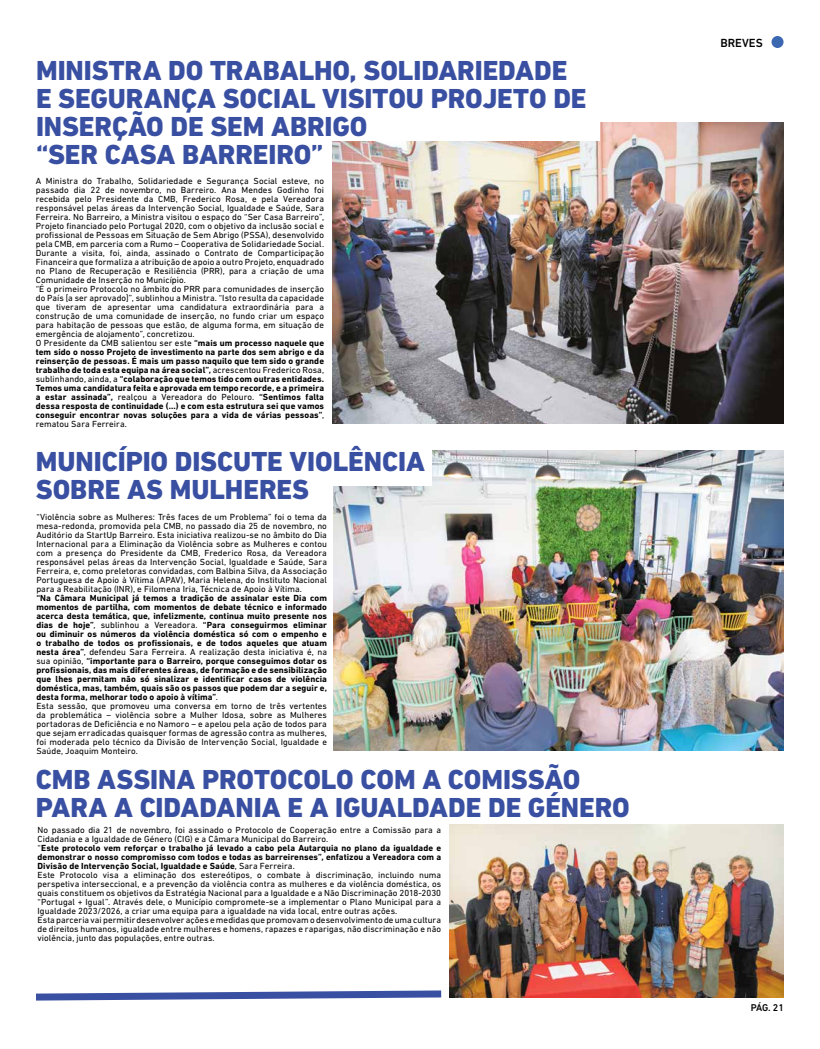
<style>
.page{position:relative;width:820px;height:1049px;background:#fff}
.page>*{position:absolute;margin:0;border:0;box-sizing:border-box;transform-origin:0 0}
.t1{font:800 28px/28px "DIN Next LT Pro";color:#394fa1}
.t2{font:500 12px "DIN Next LT Pro";color:#000}
.t3{font:500 10px "DIN Next LT Pro";color:#000}
.t4{font:9px/9px "DIN Next LT Pro";letter-spacing:.005em;color:#000}
.t5{font:700 9px/9px "DIN Next LT Pro";letter-spacing:.01em;color:#000}
.s1{font-weight:700}
.s2{font-weight:400}
</style>
<div class="page">
<div style="left:771px;top:36px;width:12px;height:12px;background:#3b68b1;border-radius:50%"></div>
<img style="left:332px;top:123px;width:451px;height:300px">
<img style="left:333px;top:450px;width:450px;height:300px">
<div style="left:328px;top:51px;width:271px;height:89px;background:#fff"></div>
<div style="left:326px;top:446px;width:106px;height:40px;background:#fff"></div>
<img style="left:450px;top:824px;width:333px;height:174px">
<svg style="left:36px;top:990px;width:406px;height:11px"></svg>
<h1 class="t1" style="left:36px;top:57px;width:551px">MINISTRA DO TRABALHO, SOLIDARIEDADE<br>E SEGURANÇA SOCIAL VISITOU PROJETO DE<br>INSERÇÃO DE SEM ABRIGO<br>“SER CASA BARREIRO”</h1>
<p class="t4" style="left:36px;top:176px;width:290px">A Ministra do Trabalho, Solidariedade e Segurança Social esteve, no passado dia 22 de novembro, no Barreiro. Ana Mendes Godinho foi recebida pelo Presidente da CMB, Frederico Rosa, e pela Vereadora responsável pelas áreas da Intervenção Social, Igualdade e Saúde, Sara Ferreira. No Barreiro, a Ministra visitou o espaço do “Ser Casa Barreiro”, Projeto financiado pelo Portugal 2020, com o objetivo da inclusão social e profissional de Pessoas em Situação de Sem Abrigo (PSSA), desenvolvido pela CMB, em parceria com a Rumo – Cooperativa de Solidariedade Social.<br>Durante a visita, foi, ainda, assinado o Contrato de Comparticipação Financeira que formaliza a atribuição de apoio a outro Projeto, enquadrado no Plano de Recuperação e Resiliência (PRR), para a criação de uma Comunidade de Inserção no Município.<br>“É o primeiro Protocolo no âmbito do PRR para comunidades de inserção do País [a ser aprovado]”, sublinhou a Ministra. “Isto resulta da capacidade que tiveram de apresentar uma candidatura extraordinária para a construção de uma comunidade de inserção, no fundo criar um espaço para habitação de pessoas que estão, de alguma forma, em situação de emergência de alojamento”, concretizou.<br>O Presidente da CMB salientou ser este <span class="s1">“mais um processo naquele que tem sido o nosso Projeto de investimento na parte dos sem abrigo e da reinserção de pessoas. É mais um passo naquilo que tem sido o grande trabalho de toda esta equipa na área social”,</span> acrescentou Frederico Rosa, sublinhando, ainda, a <span class="s1">“colaboração que temos tido com outras entidades.<br>Temos uma candidatura feita e aprovada em tempo recorde, e a primeira a estar assinada”,</span> realçou a Vereadora do Pelouro. <span class="s1">“Sentimos falta dessa resposta de continuidade (…) e com esta estrutura sei que vamos conseguir encontrar novas soluções para a vida de várias pessoas”</span>, rematou Sara Ferreira.</p>
<h1 class="t1" style="left:36px;top:447px;width:390px">MUNICÍPIO DISCUTE VIOLÊNCIA<br>SOBRE AS MULHERES</h1>
<p class="t4" style="left:36px;top:512px;width:292px;text-align:justify">“Violência sobre as Mulheres: Três faces de um Problema” foi o tema da mesa-redonda, promovida pela CMB, no passado dia 25 de novembro, no Auditório da StartUp Barreiro. Esta iniciativa realizou-se no âmbito do Dia Internacional para a Eliminação da Violência sobre as Mulheres e contou com a presença do Presidente da CMB, Frederico Rosa, da Vereadora responsável pelas áreas da Intervenção Social, Igualdade e Saúde, Sara Ferreira, e, como preletoras convidadas, com Balbina Silva, da Associação Portuguesa de Apoio à Vítima (APAV), Maria Helena, do Instituto Nacional para a Reabilitação (INR), e Filomena Iria, Técnica de Apoio à Vítima.</p>
<p class="t5" style="left:36px;top:593px;width:292px">“Na Câmara Municipal já temos a tradição de assinalar este Dia com momentos de partilha, com momentos de debate técnico e informado acerca desta temática, que, infelizmente, continua muito presente nos dias de hoje”<span class="s2">, sublinhou a Vereadora.</span> “Para conseguirmos eliminar ou diminuir os números da violência doméstica só com o empenho e o trabalho de todos os profissionais, e de todos aqueles que atuam nesta área”<span class="s2">, defendeu Sara Ferreira. A realização desta iniciativa é, na sua opinião,</span> “importante para o Barreiro, porque conseguimos dotar os profissionais, das mais diferentes áreas, de formação e de sensibilização que lhes permitam não só sinalizar e identificar casos de violência doméstica, mas, também, quais são os passos que podem dar a seguir e, desta forma, melhorar todo o apoio à vítima”<span class="s2">.<br>Esta sessão, que promoveu uma conversa em torno de três vertentes da problemática – violência sobre a Mulher Idosa, sobre as Mulheres portadoras de Deficiência e no Namoro – e apelou pela ação de todos para que sejam erradicadas quaisquer formas de agressão contra as mulheres, foi moderada pelo técnico da Divisão de Intervenção Social, Igualdade e Saúde, Joaquim Monteiro.</span></p>
<h1 class="t1" style="left:36px;top:766px;width:595px">CMB ASSINA PROTOCOLO COM A COMISSÃO<br>PARA A CIDADANIA E A IGUALDADE DE GÉNERO</h1>
<p class="t4" style="left:38px;top:826px;width:405px">No passado dia 21 de novembro, foi assinado o Protocolo de Cooperação entre a Comissão para a Cidadania e a Igualdade de Género (CIG) e a Câmara Municipal do Barreiro.<br>“<span class="s1">Este protocolo vem reforçar o trabalho já levado a cabo pela Autarquia no plano da igualdade e demonstrar o nosso compromisso com todos e todas as barreirenses”, enfatizou a Vereadora com a Divisão de Intervenção Social, Igualdade e Saúde</span>, Sara Ferreira.<br>Este Protocolo visa a eliminação dos estereótipos, o combate à discriminação, incluindo numa perspetiva interseccional, e a prevenção da violência contra as mulheres e da violência doméstica, os quais constituem os objetivos da Estratégia Nacional para a Igualdade e a Não Discriminação 2018-2030 “Portugal + Igual”. Através dele, o Município compromete-se a implementar o Plano Municipal para a Igualdade 2023/2026, a criar uma equipa para a igualdade na vida local, entre outras ações.<br>Esta parceria vai permitir desenvolver ações e medidas que promovam o desenvolvimento de uma cultura de direitos humanos, igualdade entre mulheres e homens, rapazes e raparigas, não discriminação e não violência, junto das populações, entre outras.</p>
<h2 class="t2" style="left:720px;top:35px;width:44px">BREVES</h2>
<p class="t3" style="left:750px;top:1002px;width:35px">PÁG. 21</p>
</div>
